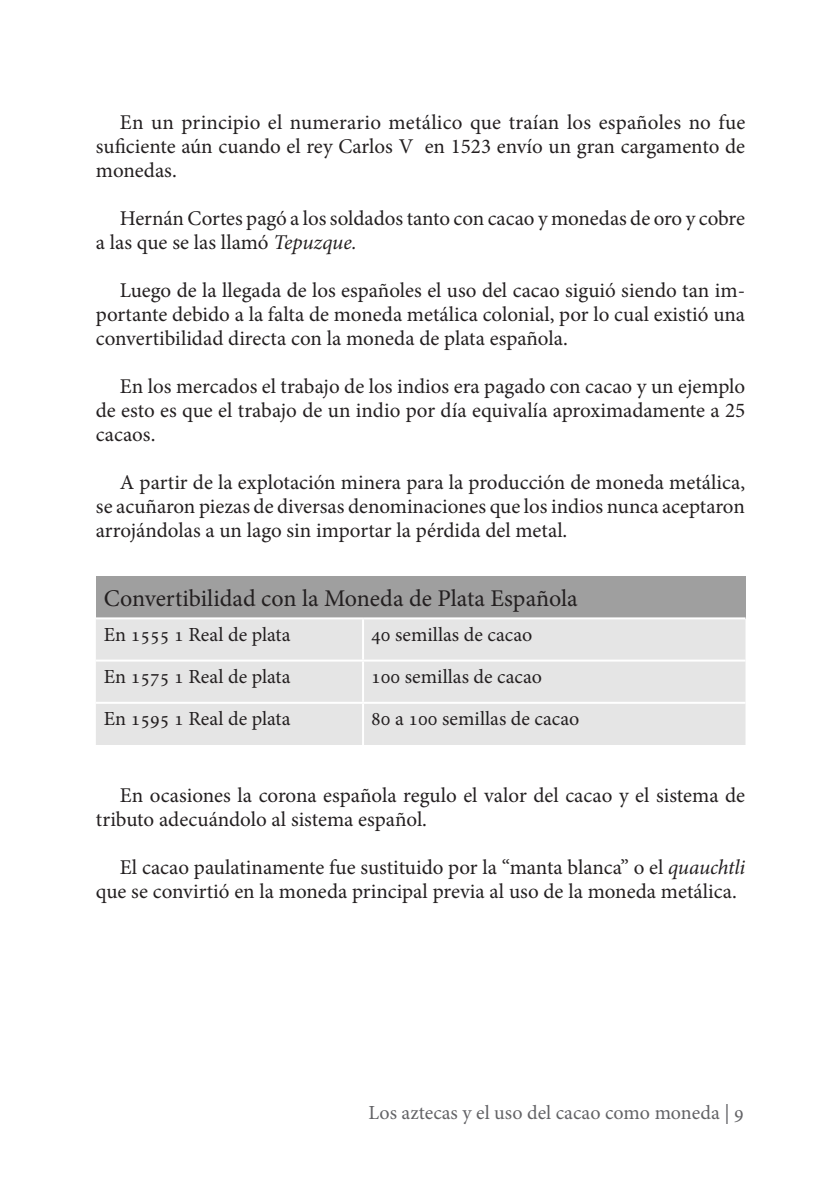
<style>
.page{position:relative;width:840px;height:1191px;background:#fff}
.page>*{position:absolute;margin:0;border:0;box-sizing:border-box;transform-origin:0 0}
.notas_al_pie{font:24px "Minion Pro";color:#231f20}
.C__de_texto{font:21px/24px "Minion Pro";color:#231f20;text-align:justify}
.t1{font:20px "Minion Pro";letter-spacing:.005em;color:#231f20}
.t2{font:20px "Minion Pro";color:#636366}
.s1{font-style:italic}
</style>
<div class="page">
<div style="left:96px;top:576px;width:649px;height:42px;background:#9f9f9f"></div>
<div style="left:96px;top:619px;width:649px;height:126px;background:#e5e5e5"></div>
<hr style="left:362px;top:619px;width:2px;height:40px;background:#fff">
<hr style="left:96px;top:659px;width:267px;height:2px;background:#fff">
<hr style="left:363px;top:659px;width:382px;height:2px;background:#fff">
<hr style="left:362px;top:661px;width:2px;height:41px;background:#fff">
<hr style="left:96px;top:702px;width:267px;height:2px;background:#fff">
<hr style="left:363px;top:702px;width:382px;height:2px;background:#fff">
<hr style="left:362px;top:704px;width:2px;height:41px;background:#fff">
<hr style="left:96px;top:617px;width:267px;height:2px;background:#fff">
<hr style="left:363px;top:617px;width:382px;height:2px;background:#fff">
<p class="C__de_texto" style="left:96px;top:111px;width:650px;text-indent:24px">En un principio el numerario metálico que traían los españoles no fue suficiente aún cuando el rey Carlos V en 1523 envío un gran cargamento de monedas.</p>
<p class="C__de_texto" style="left:96px;top:207px;width:650px;text-indent:24px">Hernán Cortes pagó a los soldados tanto con cacao y monedas de oro y cobre a las que se las llamó <span class="s1">Tepuzque.</span></p>
<p class="C__de_texto" style="left:96px;top:279px;width:650px;text-indent:24px">Luego de la llegada de los españoles el uso del cacao siguió siendo tan im&shy;portante debido a la falta de moneda metálica colonial, por lo cual existió una convertibilidad directa con la moneda de plata española.</p>
<p class="C__de_texto" style="left:96px;top:375px;width:650px;text-indent:24px">En los mercados el trabajo de los indios era pagado con cacao y un ejemplo de esto es que el trabajo de un indio por día equivalía aproximadamente a 25 cacaos.</p>
<p class="C__de_texto" style="left:96px;top:471px;width:650px;text-indent:24px">A partir de la explotación minera para la producción de moneda metálica, se acuñaron piezas de diversas denominaciones que los indios nunca aceptaron arrojándolas a un lago sin importar la pérdida del metal.</p>
<p class="notas_al_pie" style="left:104px;top:582px;width:475px">Convertibilidad con la Moneda de Plata Española</p>
<p class="t1" style="left:104px;top:621px;width:37px">En 1555</p>
<p class="t1" style="left:174px;top:621px;width:118px">1 Real de plata</p>
<p class="t1" style="left:371px;top:621px;width:163px">40 semillas de cacao</p>
<p class="t1" style="left:104px;top:663px;width:37px">En 1575</p>
<p class="t1" style="left:174px;top:663px;width:118px">1 Real de plata</p>
<p class="t1" style="left:371px;top:663px;width:172px">1 00 semillas de cacao</p>
<p class="t1" style="left:104px;top:705px;width:37px">En 1595</p>
<p class="t1" style="left:174px;top:705px;width:118px">1 Real de plata</p>
<p class="t1" style="left:371px;top:705px;width:210px">80 a 1 00 semillas de cacao</p>
<p class="C__de_texto" style="left:96px;top:783px;width:650px;text-indent:24px">En ocasiones la corona española regulo el valor del cacao y el sistema de tributo adecuándolo al sistema español.</p>
<p class="C__de_texto" style="left:96px;top:855px;width:650px;text-indent:24px">El cacao paulatinamente fue sustituido por la “manta blanca” o el <span class="s1">quauchtli </span>que se convirtió en la moneda principal previa al uso de la moneda metálica.</p>
<p class="t2" style="left:368px;top:1099px;width:362px">Los aztecas y el uso del cacao como moneda |</p>
</div>
